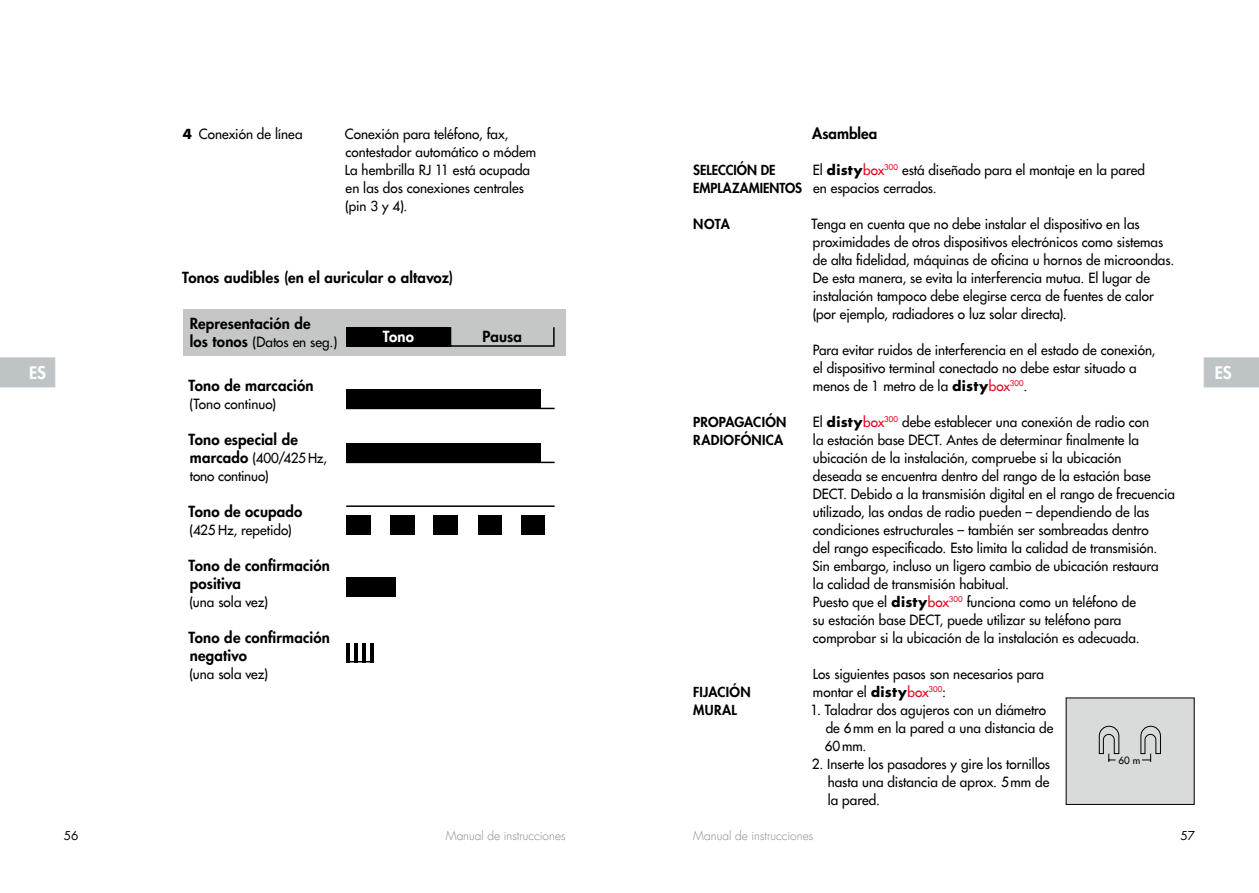
<style>
.page{position:relative;width:1259px;height:893px;background:#fff}
.page>*{position:absolute;margin:0;border:0;box-sizing:border-box;transform-origin:0 0}
.t1{font:800 16.95px "Futura";color:#fff}
.t2{font:800 15px/18px "Futura";letter-spacing:.01em;color:#000}
.t3{font:800 15px "Futura";color:#fff}
.t4{font:13.5px/18px "Futura";letter-spacing:.005em;color:#000}
.t5{font:800 13.5px/18px "Futura";letter-spacing:.005em;color:#000}
.t6{font:300 12px "Futura";color:#868786}
.t7{font:12px "Futura";color:#000}
.t8{font:9.9px "Futura";color:#000}
.s1{font-weight:700}
.s2{color:#e3001c}
.s3{font-weight:800;font-size:15px}
</style>
<div class="page">
<div style="left:0;top:357px;width:55px;height:30px;background:#bec3c6"></div>
<div style="left:1203px;top:357px;width:56px;height:30px;background:#bec3c6"></div>
<div style="left:346px;top:577px;width:49px;height:20px;background:#000"></div>
<hr style="left:346px;top:408px;width:208px;height:1px;background:#000">
<div style="left:346px;top:390px;width:194px;height:19px;background:#000"></div>
<hr style="left:346px;top:462px;width:208px;height:1px;background:#000">
<div style="left:346px;top:444px;width:194px;height:19px;background:#000"></div>
<hr style="left:346px;top:643px;width:4px;height:19px;background:#000">
<hr style="left:354px;top:643px;width:4px;height:19px;background:#000">
<hr style="left:362px;top:643px;width:4px;height:19px;background:#000">
<hr style="left:370px;top:643px;width:4px;height:19px;background:#000">
<svg style="left:350px;top:661px;width:20px;height:1px"></svg>
<div style="left:183px;top:309px;width:383px;height:47px;background:#c5c6c6"></div>
<div style="left:450px;top:326px;width:104px;height:21px;border:2px solid #000"></div>
<div style="left:346px;top:327px;width:104px;height:20px;background:#000"></div>
<div style="left:1066px;top:698px;width:128px;height:106px;background:#d9dada"></div>
<svg style="left:1098px;top:726px;width:63px;height:36px"></svg>
<hr style="left:346px;top:505px;width:208px;height:2px;background:#000">
<div style="left:346px;top:515px;width:25px;height:20px;background:#000"></div>
<div style="left:390px;top:515px;width:24px;height:20px;background:#000"></div>
<div style="left:434px;top:515px;width:24px;height:20px;background:#000"></div>
<div style="left:477px;top:515px;width:24px;height:20px;background:#000"></div>
<div style="left:521px;top:515px;width:24px;height:20px;background:#000"></div>
<p class="t2" style="left:812px;top:125px;width:67px">Asamblea</p>
<p class="t4" style="left:813px;top:162px;width:334px">El <span class="s1">disty</span><span class="s2">box</span><sup>300</sup> está diseñado para el montaje en la pared en espacios cerrados.</p>
<p class="t4" style="left:811px;top:216px;width:364px">Tenga en cuenta que no debe instalar el dispositivo en las proximidades de otros dispositivos electrónicos como sistemas de alta fidelidad, máquinas de oficina u hornos de microondas.<br>De esta manera, se evita la interferencia mutua. El lugar de instalación tampoco debe elegirse cerca de fuentes de calor (por ejemplo, radiadores o luz solar directa).</p>
<p class="t4" style="left:813px;top:342px;width:344px">Para evitar ruidos de interferencia en el estado de conexión, el dispositivo terminal conectado no debe estar situado a menos de 1 metro de la <span class="s1">disty</span><span class="s2">box</span><sup>300</sup>.</p>
<p class="t4" style="left:812px;top:414px;width:364px">El <span class="s1">disty</span><span class="s2">box</span><sup>300</sup> debe establecer una conexión de radio con<br>la estación base DECT. Antes de determinar finalmente la ubicación de la instalación, compruebe si la ubicación<br>deseada se encuentra dentro del rango de la estación base DECT. Debido a la transmisión digital en el rango de frecuencia utilizado, las ondas de radio pueden – dependiendo de las condiciones estructurales – también ser sombreadas dentro<br>del rango especificado. Esto limita la calidad de transmisión.<br>Sin embargo, incluso un ligero cambio de ubicación restaura<br>la calidad de transmisión habitual.<br>Puesto que el <span class="s1">disty</span><span class="s2">box</span><sup>300</sup> funciona como un teléfono de<br>su estación base DECT, puede utilizar su teléfono para comprobar si la ubicación de la instalación es adecuada.</p>
<p class="t4" style="left:813px;top:666px;width:233px">Los siguientes pasos son necesarios para montar el <span class="s1">disty</span><span class="s2">box</span><sup>300</sup>:</p>
<p class="t4" style="left:825px;top:702px;width:230px;text-indent:-14px">1. Taladrar dos agujeros con un diámetro de 6mm en la pared a una distancia de<br>60mm.</p>
<p class="t4" style="left:827px;top:756px;width:224px;text-align:justify;text-indent:-16px">2. Inserte los pasadores y gire los tornillos hasta una distancia de aprox. 5mm de la pared.</p>
<p class="t4" style="left:183px;top:126px;width:121px"><span class="s1">4</span> Conexión de línea</p>
<p class="t4" style="left:345px;top:126px;width:193px">Conexión para teléfono, fax, contestador automático o módem<br>La hembrilla RJ 11 está ocupada en las dos conexiones centrales (pin 3 y 4).</p>
<p class="t5" style="left:693px;top:162px;width:110px">SELECCIÓN DE<br>EMPLAZAMIENTOS</p>
<p class="t5" style="left:693px;top:216px;width:38px">NOTA</p>
<p class="t2" style="left:182px;top:269px;width:272px">Tonos audibles (en el auricular o altavoz)</p>
<p class="t2" style="left:190px;top:316px;width:122px">Representación de</p>
<p class="t4" style="left:190px;top:334px;width:149px"><span class="s3">los tonos</span> (Datos en seg.)</p>
<p class="t3" style="left:383px;top:329px;width:33px">Tono</p>
<p class="t2" style="left:482px;top:329px;width:41px">Pausa</p>
<p class="t1" style="left:29px;top:364px;width:19px">ES</p>
<p class="t1" style="left:1214px;top:364px;width:19px">ES</p>
<p class="t2" style="left:188px;top:377px;width:126px">Tono de marcación</p>
<p class="t4" style="left:189px;top:396px;width:88px">(Tono continuo)</p>
<p class="t2" style="left:188px;top:431px;width:111px">Tono especial de</p>
<p class="t4" style="left:190px;top:450px;width:139px"><span class="s3">marcado</span> (400/425Hz, tono continuo)</p>
<p class="t2" style="left:188px;top:503px;width:115px">Tono de ocupado</p>
<p class="t4" style="left:189px;top:522px;width:104px">(425 Hz, repetido)</p>
<p class="t2" style="left:188px;top:557px;width:143px">Tono de confirmación positiva</p>
<p class="t4" style="left:189px;top:594px;width:80px">(una sola vez)</p>
<p class="t2" style="left:188px;top:629px;width:143px">Tono de confirmación negativo</p>
<p class="t4" style="left:189px;top:666px;width:80px">(una sola vez)</p>
<p class="t5" style="left:693px;top:414px;width:95px">PROPAGACIÓN<br>RADIOFÓNICA</p>
<p class="t5" style="left:693px;top:684px;width:59px">FIJACIÓN<br>MURAL</p>
<p class="t8" style="left:1118px;top:755px;width:23px">60 m</p>
<p class="t7" style="left:64px;top:829px;width:16px">56</p>
<p class="t6" style="left:446px;top:829px;width:121px">Manual de instrucciones</p>
<p class="t6" style="left:693px;top:829px;width:121px">Manual de instrucciones</p>
<p class="t7" style="left:1180px;top:829px;width:16px">57</p>
</div>
